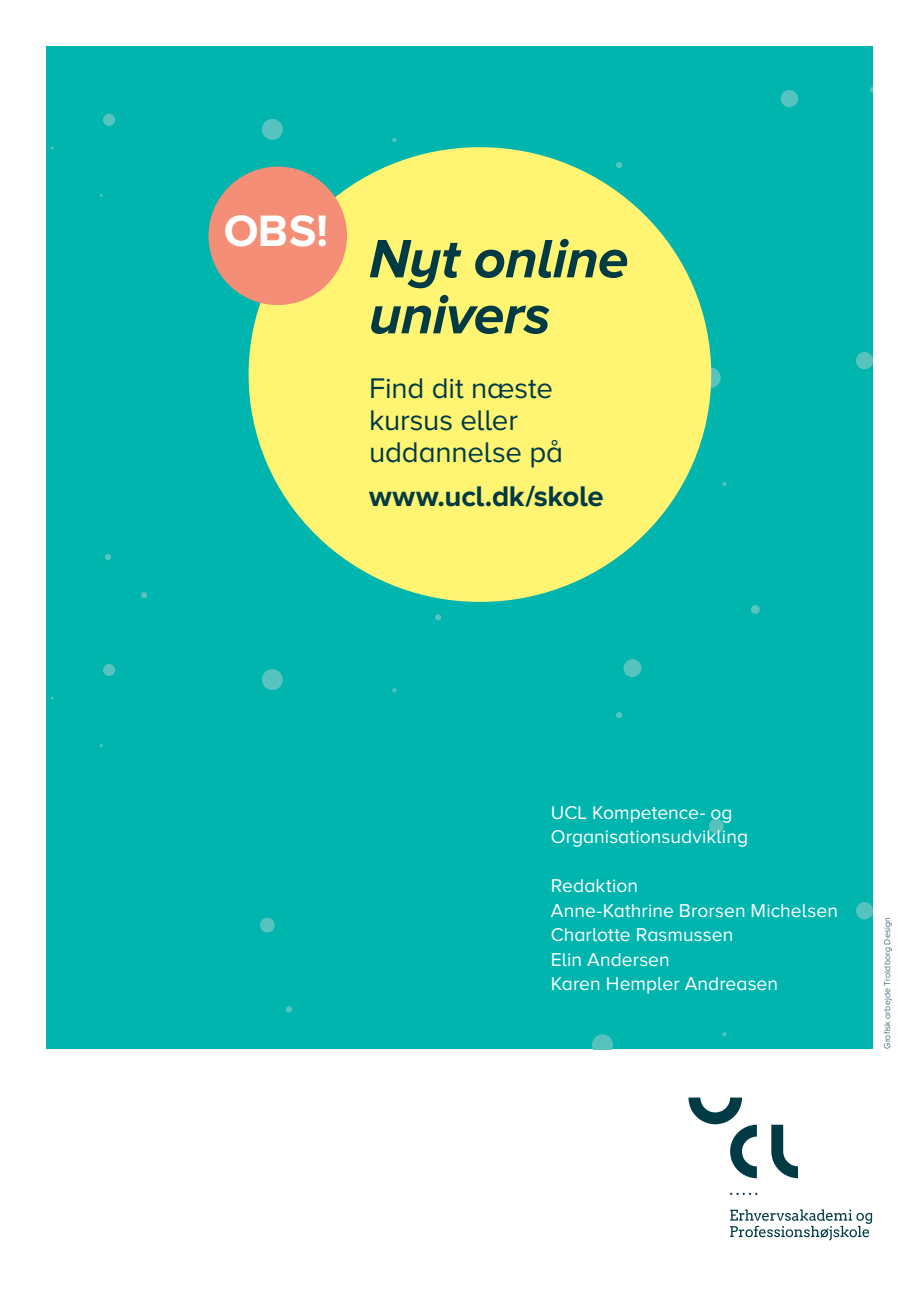
<style>
.page{position:relative;width:918px;height:1290px;background:#fff}
.page>*{position:absolute;margin:0;border:0;box-sizing:border-box;transform-origin:0 0}
.t1{font:italic 700 56px/56px "Proxima Nova A";letter-spacing:-.015em;color:#003a44}
.t2{font:700 45.68px "Proxima Nova A";color:#fff}
.t3{font:29.4px/32.2px "Proxima Nova A";letter-spacing:-.01em;color:#003a44}
.t4{font:700 29.4px "Proxima Nova A";letter-spacing:-.01em;color:#003a44}
.t5{font:19.25px/24.5px "Proxima Nova A";letter-spacing:.005em;color:#fff}
.t6{font:300 8.75px "Proxima Nova A";letter-spacing:.025em;color:#003a44}
</style>
<div class="page">
<svg style="left:730px;top:1193px;width:27px;height:2px"></svg>
<svg style="left:688px;top:1097px;width:69px;height:81px"></svg>
<svg style="left:771px;top:1125px;width:27px;height:53px"></svg>
<svg style="left:730px;top:1209px;width:142px;height:31px"></svg>
<div style="left:46px;top:47px;width:826px;height:1002px;background:#00b5ae"></div>
<div style="left:623px;top:659px;width:18px;height:18px;background:#57c3bf;border-radius:50%"></div>
<div style="left:751px;top:605px;width:9px;height:9px;background:#57c3bf;border-radius:50%"></div>
<div style="left:262px;top:669px;width:21px;height:21px;background:#57c3bf;border-radius:50%"></div>
<div style="left:262px;top:119px;width:21px;height:21px;background:#57c3bf;border-radius:50%"></div>
<svg style="left:592px;top:1034px;width:21px;height:15px"></svg>
<svg style="left:699px;top:367px;width:22px;height:21px"></svg>
<svg style="left:392px;top:688px;width:4px;height:4px"></svg>
<svg style="left:392px;top:138px;width:4px;height:4px"></svg>
<svg style="left:722px;top:1032px;width:4px;height:4px"></svg>
<svg style="left:722px;top:482px;width:4px;height:4px"></svg>
<svg style="left:286px;top:1006px;width:6px;height:6px"></svg>
<svg style="left:616px;top:712px;width:6px;height:6px"></svg>
<svg style="left:616px;top:162px;width:6px;height:6px"></svg>
<svg style="left:856px;top:902px;width:16px;height:17px"></svg>
<div style="left:780px;top:90px;width:18px;height:17px;background:#57c3bf;border-radius:50%"></div>
<svg style="left:856px;top:352px;width:16px;height:17px"></svg>
<div style="left:260px;top:918px;width:15px;height:14px;background:#57c3bf;border-radius:50%"></div>
<div style="left:709px;top:819px;width:14px;height:14px;background:#57c3bf;border-radius:50%"></div>
<svg style="left:141px;top:592px;width:6px;height:6px"></svg>
<div style="left:103px;top:664px;width:12px;height:12px;background:#57c3bf;border-radius:50%"></div>
<div style="left:103px;top:114px;width:12px;height:12px;background:#57c3bf;border-radius:50%"></div>
<svg style="left:105px;top:554px;width:6px;height:6px"></svg>
<svg style="left:435px;top:614px;width:6px;height:6px"></svg>
<div style="left:249px;top:147px;width:462px;height:455px;background:#fff573;border-radius:50%"></div>
<div style="left:208px;top:167px;width:139px;height:138px;background:#f58e76;border-radius:50%"></div>
<p class="t2" style="left:224px;top:205px;width:106px">OBS!</p>
<p class="t1" style="left:369px;top:230px;width:261px">Nyt online univers</p>
<p class="t3" style="left:369px;top:371px;width:196px">Find dit næste kursus eller uddannelse på</p>
<p class="t4" style="left:369px;top:480px;width:236px">www.ucl.dk/skole</p>
<p class="t5" style="left:551px;top:800px;width:199px">UCL Kompetence- og<br>Organisationsudvikling</p>
<p class="t5" style="left:551px;top:873px;width:89px">Redaktion</p>
<p class="t5" style="left:551px;top:898px;width:289px">Anne-Kathrine Brorsen Michelsen</p>
<p class="t5" style="left:551px;top:922px;width:184px">Charlotte Rasmussen</p>
<p class="t5" style="left:551px;top:947px;width:121px">Elin Andersen</p>
<p class="t5" style="left:551px;top:971px;width:229px">Karen Hempler Andreasen</p>
<p class="t6" style="left:882px;top:1049px;width:134px;rotate:-90deg">Grafisk arbejde Troldborg Design</p>
</div>
